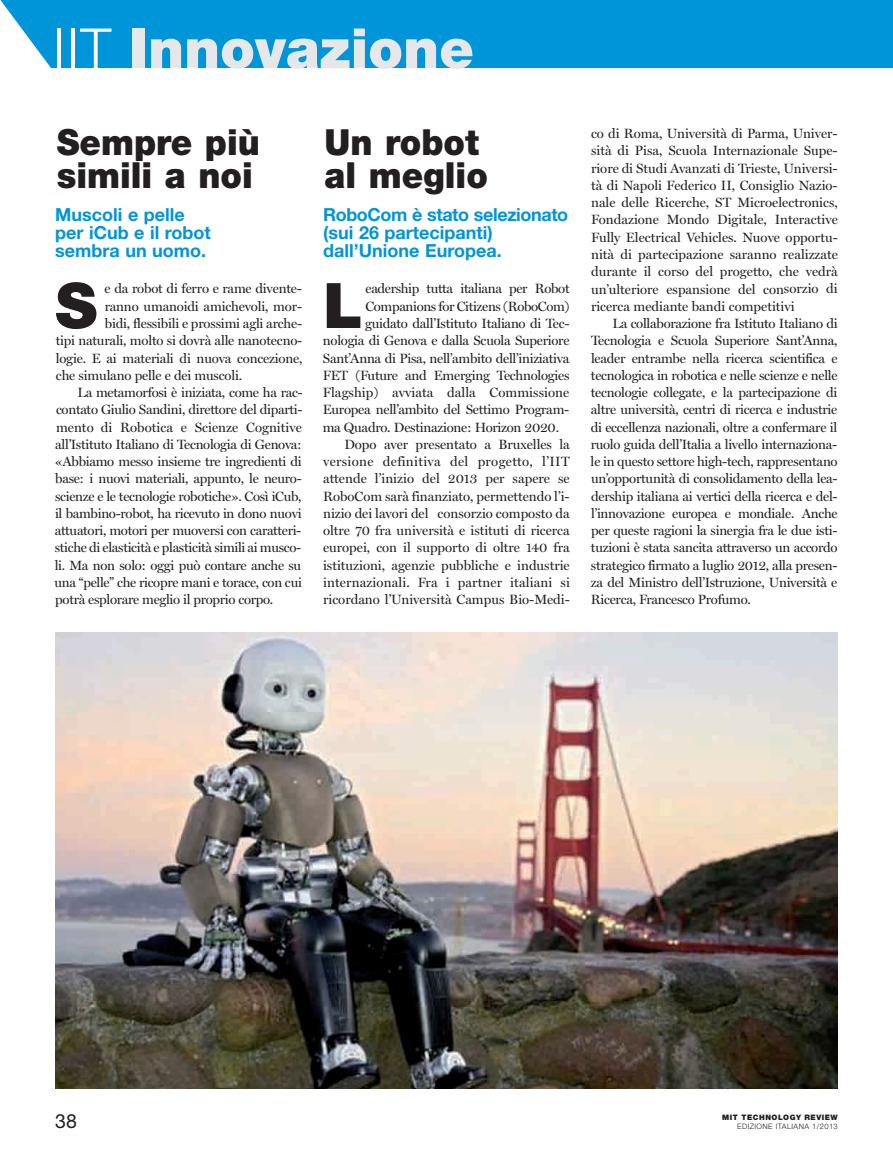
<style>
.page{position:relative;width:893px;height:1161px;background:#fff}
.page>*{position:absolute;margin:0;border:0;box-sizing:border-box;transform-origin:0 0}
.t1{font:900 62.7px "Helvetica Neue LT Std";color:#231f20}
.t2{font:900 55.5px "Helvetica Neue LT Std";color:#e6e7e9}
.t3{font:900 36px/33px "Helvetica Neue LT Std";color:#231f20;scale:.95 1}
.t4{font:19.5px "Helvetica Neue LT Std";color:#231f20}
.t5{font:700 18px/18px "Helvetica Neue LT Std";color:#0095d9}
.t6{font:13.5px/17.2px "Miller Display";letter-spacing:-.02em;color:#231f20;text-align:justify}
.t7{font:13.5px "Miller Display";color:#231f20}
.t8{font:13.5px "Miller Display";letter-spacing:.005em;color:#231f20}
.t9{font:13.5px "Miller Display";letter-spacing:.01em;color:#231f20}
.t10{font:13.5px "Miller Display";letter-spacing:.025em;color:#231f20}
.t11{font:300 7.5px "Helvetica Neue LT Std";letter-spacing:.055em;color:#231f20}
.t12{font:900 7.5px "Helvetica Neue LT Std";letter-spacing:.065em;color:#231f20}
.s1{font-weight:300;color:#fff}
</style>
<div class="page">
<div style="left:0;top:0;width:893px;height:68px;background:#0095d9"></div>
<svg style="left:0;top:0;width:51px;height:68px"></svg>
<img style="left:55px;top:632px;width:783px;height:457px">
<h2 class="t2" style="left:53px;top:29px;width:423px"><span class="s1">IIT</span> Innovazione</h2>
<h3 class="t3" style="left:57px;top:128px;width:215px">Sempre più simili a noi</h3>
<h3 class="t3" style="left:325px;top:128px;width:173px">Un robot al meglio</h3>
<p class="t6" style="left:591px;top:125px;width:248px">co di Roma, Università di Parma, Univer&shy;sità di Pisa, Scuola Internazionale Supe&shy;riore di Studi Avanzati di Trieste, Universi&shy;tà di Napoli Federico II, Consiglio Nazio&shy;nale delle Ricerche, ST Microelectronics, Fondazione Mondo Digitale, Interactive Fully Electrical Vehicles. Nuove opportu&shy;nità di partecipazione saranno realizzate durante il corso del progetto, che vedrà un’ulteriore espansione del consorzio di ricerca mediante bandi competitivi</p>
<p class="t6" style="left:591px;top:315px;width:249px;text-indent:22px">La collaborazione fra Istituto Italiano di Tecnologia e Scuola Superiore Sant’Anna, leader entrambe nella ricerca scientifica e tecnologica in robotica e nelle scienze e nelle tecnologie collegate, e la partecipazione di altre università, centri di ricerca e industrie di eccellenza nazionali, oltre a confermare il ruolo guida dell’Italia a livello internaziona&shy;le in questo settore high-tech, rappresentano un’opportunità di consolidamento della lea&shy;dership italiana ai vertici della ricerca e del&shy;l’innovazione europea e mondiale. Anche per queste ragioni la sinergia fra le due isti&shy;tuzioni è stata sancita attraverso un accordo strategico firmato a luglio 2012, alla presen&shy;za del Ministro dell’Istruzione, Università e Ricerca, Francesco Profumo.</p>
<h3 class="t5" style="left:323px;top:207px;width:247px">RoboCom è stato selezionato (sui 26 partecipanti) dall’Unione Europea.</h3>
<h1 class="t1" style="left:323px;top:283px;width:41px">L</h1>
<p class="t6" style="left:366px;top:280px;width:206px">eadership tutta italiana per Robot</p>
<h3 class="t5" style="left:55px;top:207px;width:157px">Muscoli e pelle per iCub e il robot sembra un uomo.</h3>
<h1 class="t1" style="left:55px;top:283px;width:43px">S</h1>
<p class="t6" style="left:105px;top:280px;width:199px">e da robot di ferro e rame divente-</p>
<p class="t6" style="left:365px;top:297px;width:206px">Companions for Citizens (RoboCom)</p>
<p class="t6" style="left:365px;top:315px;width:206px">guidato dall’Istituto Italiano di Tec-</p>
<p class="t6" style="left:323px;top:332px;width:248px">nologia di Genova e dalla Scuola Superiore</p>
<p class="t6" style="left:323px;top:349px;width:248px">Sant’Anna di Pisa, nell’ambito dell’iniziativa</p>
<p class="t6" style="left:323px;top:366px;width:248px">FET (Future and Emerging Technologies</p>
<p class="t8" style="left:323px;top:384px;width:248px">Flagship) avviata dalla Commissione</p>
<p class="t6" style="left:323px;top:401px;width:248px">Europea nell’ambito del Settimo Program-</p>
<p class="t6" style="left:323px;top:418px;width:238px">ma Quadro. Destinazione: Horizon 2020.</p>
<p class="t7" style="left:344px;top:436px;width:227px">Dopo aver presentato a Bruxelles la</p>
<p class="t10" style="left:323px;top:453px;width:248px">versione definitiva del progetto, l’IIT</p>
<p class="t8" style="left:323px;top:471px;width:248px">attende l’inizio del 2013 per sapere se</p>
<p class="t7" style="left:323px;top:488px;width:248px">RoboCom sarà finanziato, permettendo l’i-</p>
<p class="t7" style="left:323px;top:505px;width:248px">nizio dei lavori del consorzio composto da</p>
<p class="t7" style="left:323px;top:522px;width:248px">oltre 70 fra università e istituti di ricerca</p>
<p class="t7" style="left:323px;top:540px;width:248px">europei, con il supporto di oltre 140 fra</p>
<p class="t7" style="left:323px;top:557px;width:248px">istituzioni, agenzie pubbliche e industrie</p>
<p class="t9" style="left:323px;top:574px;width:248px">internazionali. Fra i partner italiani si</p>
<p class="t7" style="left:323px;top:591px;width:248px">ricordano l’Università Campus Bio-Medi-</p>
<p class="t6" style="left:105px;top:297px;width:199px">ranno umanoidi amichevoli, mor-</p>
<p class="t6" style="left:105px;top:315px;width:199px">bidi, flessibili e prossimi agli arche-</p>
<p class="t6" style="left:56px;top:332px;width:248px">tipi naturali, molto si dovrà alle nanotecno-</p>
<p class="t6" style="left:56px;top:349px;width:248px">logie. E ai materiali di nuova concezione,</p>
<p class="t6" style="left:56px;top:366px;width:188px">che simulano pelle e dei muscoli.</p>
<p class="t6" style="left:77px;top:384px;width:227px">La metamorfosi è iniziata, come ha rac-</p>
<p class="t6" style="left:56px;top:401px;width:248px">contato Giulio Sandini, direttore del diparti-</p>
<p class="t8" style="left:56px;top:419px;width:247px">mento di Robotica e Scienze Cognitive</p>
<p class="t6" style="left:55px;top:435px;width:248px">all’Istituto Italiano di Tecnologia di Genova:</p>
<p class="t6" style="left:55px;top:453px;width:248px">«Abbiamo messo insieme tre ingredienti di</p>
<p class="t6" style="left:55px;top:470px;width:248px">base: i nuovi materiali, appunto, le neuro-</p>
<p class="t6" style="left:55px;top:487px;width:248px">scienze e le tecnologie robotiche». Così iCub,</p>
<p class="t6" style="left:55px;top:504px;width:248px">il bambino-robot, ha ricevuto in dono nuovi</p>
<p class="t6" style="left:55px;top:522px;width:248px">attuatori, motori per muoversi con caratteri-</p>
<p class="t6" style="left:55px;top:539px;width:248px">stiche di elasticità e plasticità simili ai musco-</p>
<p class="t6" style="left:55px;top:556px;width:248px">li. Ma non solo: oggi può contare anche su</p>
<p class="t6" style="left:55px;top:573px;width:249px">una “pelle” che ricopre mani e torace, con cui</p>
<p class="t6" style="left:55px;top:591px;width:219px">potrà esplorare meglio il proprio corpo.</p>
<p class="t12" style="left:722px;top:1114px;width:117px">MIT TECHNOLOGY REVIEW</p>
<h3 class="t4" style="left:55px;top:1114px;width:23px">38</h3>
<p class="t11" style="left:737px;top:1123px;width:102px">EDIZIONE ITALIANA 1/2013</p>
</div>
